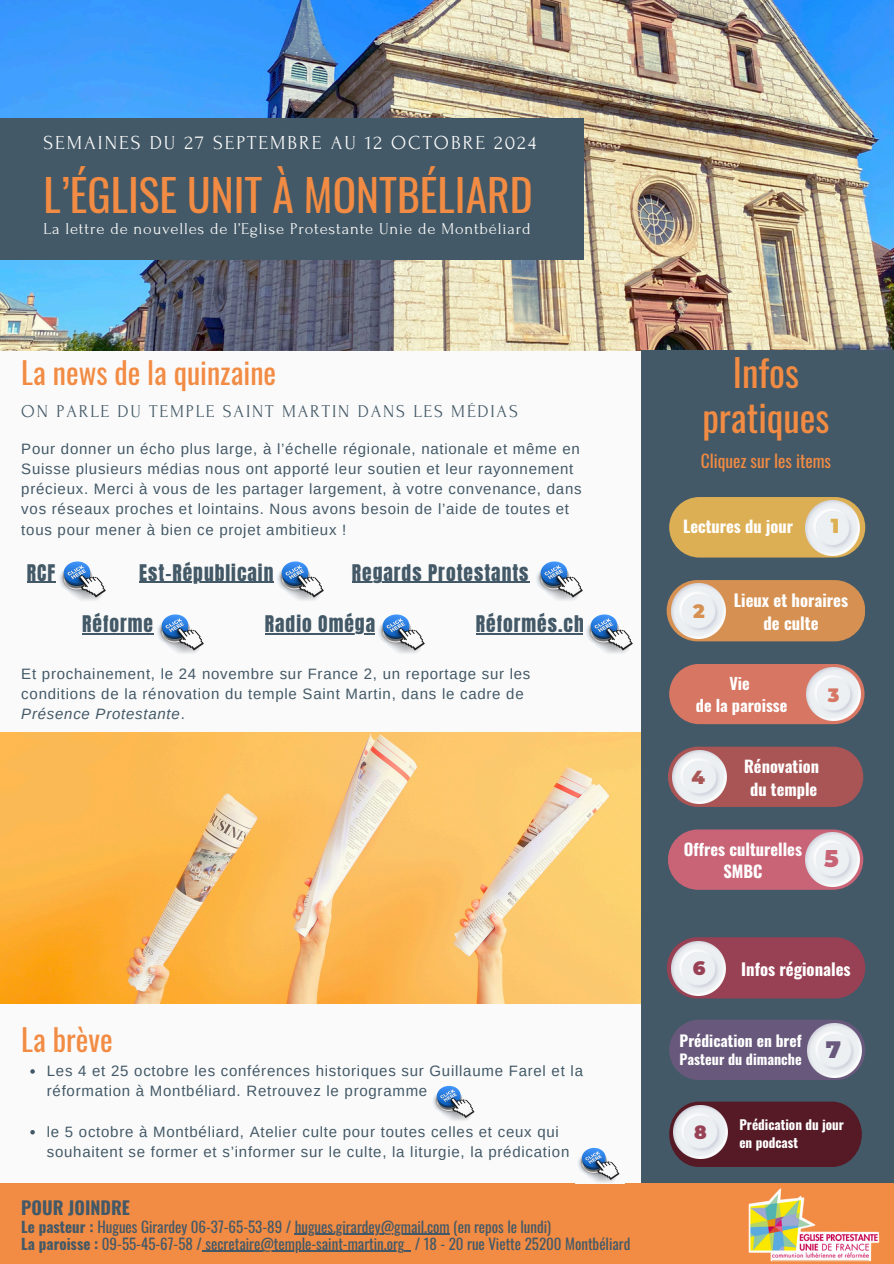
<style>
.page{position:relative;width:894px;height:1264px;background:#fff}
.page>*{position:absolute;margin:0;border:0;box-sizing:border-box;transform-origin:0 0}
.t1{font:43.5px "Oswald";color:#f28b43}
.t2{font:37.35px/44.7px "Oswald";color:#f28b43;text-align:center}
.t3{font:30px "Oswald";color:#f28b43}
.t4{font:900 23.7px "Montserrat";color:#68597c}
.t5{font:900 23.55px "Montserrat";color:#c96477}
.t6{font:900 20.25px "Montserrat";color:#ddaf54}
.t7{font:19.8px "Forum";letter-spacing:.1em;color:#fafafa}
.t8{font:19.5px "Anton";letter-spacing:.05em;color:#435967}
.t9{font:900 19.2px "Montserrat";color:#d69152}
.t10{font:900 19.2px "Montserrat";color:#994154}
.t11{font:900 18.9px "Montserrat";color:#d67663}
.t12{font:900 18.9px "Montserrat";color:#a55}
.t13{font:900 18.6px "Montserrat";color:#994154}
.t14{font:18px "Forum";letter-spacing:.1em;color:#435967}
.t15{font:700 18px "Oswald";color:#435967}
.t16{font:17.4px "Oswald";color:#f28b43}
.t17{font:700 16.8px "Oswald";color:#fff}
.t18{font:700 16.65px/23px "Oswald";color:#fff;text-align:center}
.t19{font:16.5px "Forum";letter-spacing:.05em;color:#fafafa}
.t20{font:700 16.5px "Oswald";color:#fff}
.t21{font:700 16.35px "Oswald";color:#fff}
.t22{font:700 16.05px "Oswald";color:#fff}
.t23{font:700 15.45px "Oswald";color:#fff}
.t24{font:15px/20.2px "Arimo";letter-spacing:.05em;color:#435967}
.t25{font:15px/16.8px "Oswald";color:#435967}
.t26{font:700 14.1px "Oswald";color:#fff}
.t27{font:700 13.2px/17.5px "Oswald";color:#fff}
.s1{font-style:italic}
.s2{font-weight:700}
</style>
<div class="page">
<div style="left:0;top:0;width:893px;height:1263px;background:#fafafa"></div>
<img style="left:0;top:0;width:893px;height:350px">
<img style="left:0;top:732px;width:641px;height:271px">
<div style="left:641px;top:350px;width:252px;height:835px;background:#435967"></div>
<div style="left:0;top:1183px;width:893px;height:80px;background:#f28b43"></div>
<img style="left:748px;top:1188px;width:131px;height:74px">
<hr style="left:294px;top:1233px;width:155px;height:1px;background:#435967">
<hr style="left:205px;top:1250px;width:199px;height:1px;background:#435967">
<div style="left:0;top:118px;width:583px;height:141px;background:#435967"></div>
<div style="left:666px;top:580px;width:199px;height:61px;background:#d69152;border-radius:31px"></div>
<img style="left:671px;top:584px;width:54px;height:54px">
<div style="left:669px;top:497px;width:196px;height:60px;background:#ddaf54;border-radius:30px"></div>
<img style="left:805px;top:501px;width:54px;height:54px">
<div style="left:669px;top:664px;width:195px;height:60px;background:#d67663;border-radius:30px"></div>
<img style="left:806px;top:667px;width:54px;height:53px">
<div style="left:667px;top:829px;width:196px;height:60px;background:#c96477;border-radius:30px"></div>
<img style="left:805px;top:833px;width:54px;height:53px">
<div style="left:669px;top:1019px;width:196px;height:61px;background:#68597c;border-radius:30px"></div>
<img style="left:807px;top:1023px;width:54px;height:54px">
<div style="left:667px;top:746px;width:196px;height:61px;background:#a55;border-radius:30px"></div>
<img style="left:672px;top:750px;width:54px;height:53px">
<div style="left:666px;top:937px;width:199px;height:61px;background:#994154;border-radius:31px"></div>
<img style="left:671px;top:941px;width:54px;height:54px">
<div style="left:669px;top:1101px;width:192px;height:65px;background:#551a25;border-radius:31px"></div>
<img style="left:673px;top:1105px;width:54px;height:53px">
<svg style="left:27px;top:582px;width:29px;height:1px"></svg>
<hr style="left:139px;top:582px;width:135px;height:1px;background:#435967">
<hr style="left:352px;top:582px;width:177px;height:1px;background:#435967">
<hr style="left:82px;top:633px;width:72px;height:1px;background:#435967">
<hr style="left:265px;top:633px;width:111px;height:1px;background:#435967">
<hr style="left:476px;top:633px;width:108px;height:1px;background:#435967">
<img style="left:277px;top:561px;width:47px;height:39px">
<svg style="left:30px;top:1069px;width:5px;height:4px"></svg>
<svg style="left:30px;top:1130px;width:5px;height:4px"></svg>
<img style="left:59px;top:561px;width:47px;height:39px">
<img style="left:536px;top:561px;width:47px;height:39px">
<img style="left:433px;top:1085px;width:42px;height:36px">
<img style="left:578px;top:1147px;width:42px;height:35px">
<img style="left:157px;top:614px;width:47px;height:39px">
<img style="left:583px;top:614px;width:50px;height:39px">
<img style="left:375px;top:614px;width:50px;height:39px">
<p class="t7" style="left:44px;top:132px;width:494px">SEMAINES DU 27 SEPTEMBRE AU 12 OCTOBRE 2024</p>
<h1 class="t1" style="left:44px;top:161px;width:490px">L’ÉGLISE UNIT À MONTBÉLIARD</h1>
<p class="t19" style="left:44px;top:220px;width:488px">La lettre de nouvelles de l’Eglise Protestante Unie de Montbéliard</p>
<h3 class="t3" style="left:21px;top:349px;width:256px">La news de la quinzaine</h3>
<h4 class="t14" style="left:21px;top:401px;width:498px">ON PARLE DU TEMPLE SAINT MARTIN DANS LES MÉDIAS</h4>
<p class="t24" style="left:21px;top:438px;width:561px">Pour donner un écho plus large, à l’échelle régionale, nationale et même en Suisse plusieurs médias nous ont apporté leur soutien et leur rayonnement précieux. Merci à vous de les partager largement, à votre convenance, dans vos réseaux proches et lointains. Nous avons besoin de l’aide de toutes et tous pour mener à bien ce projet ambitieux !</p>
<h6 class="t8" style="left:27px;top:558px;width:30px">RCF</h6>
<h6 class="t8" style="left:139px;top:558px;width:136px">Est-Républicain</h6>
<p class="t8" style="left:352px;top:558px;width:178px">Regards Protestants</p>
<p class="t8" style="left:82px;top:610px;width:72px">Réforme</p>
<p class="t8" style="left:265px;top:610px;width:112px">Radio Oméga</p>
<p class="t8" style="left:476px;top:610px;width:109px">Réformés.ch</p>
<p class="t24" style="left:21px;top:663px;width:510px">Et prochainement, le 24 novembre sur France 2, un reportage sur les conditions de la rénovation du temple Saint Martin, dans le cadre de<br><span class="s1">Présence Protestante</span>.</p>
<p class="t3" style="left:21px;top:1016px;width:93px">La brève</p>
<p class="t24" style="left:47px;top:1060px;width:537px">Les 4 et 25 octobre les conférences historiques sur Guillaume Farel et la réformation à Montbéliard. Retrouvez le programme</p>
<p class="t24" style="left:47px;top:1121px;width:524px">le 5 octobre à Montbéliard, Atelier culte pour toutes celles et ceux qui souhaitent se former et s’informer sur le culte, la liturgie, la prédication</p>
<p class="t15" style="left:21px;top:1193px;width:110px">POUR JOINDRE</p>
<p class="t25" style="left:21px;top:1217px;width:610px"><span class="s2">Le pasteur :</span> Hugues Girardey 06-37-65-53-89 / hugues.girardey@gmail.com (en repos le lundi)<br><span class="s2">La paroisse :</span> 09-55-45-67-58 / secretaire@temple-saint-martin.org / 18 - 20 rue Viette 25200 Montbéliard</p>
<h2 class="t2" style="left:702px;top:348px;width:129px">Infos pratiques</h2>
<p class="t16" style="left:700px;top:447px;width:132px">Cliquez sur les items</p>
<p class="t20" style="left:682px;top:514px;width:111px">Lectures du jour</p>
<h5 class="t6" style="left:830px;top:513px;width:10px">1</h5>
<p class="t9" style="left:692px;top:599px;width:13px">2</p>
<p class="t18" style="left:733px;top:588px;width:116px">Lieux et horaires de culte</p>
<p class="t22" style="left:729px;top:671px;width:22px">Vie</p>
<p class="t22" style="left:695px;top:693px;width:93px">de la paroisse</p>
<p class="t11" style="left:827px;top:683px;width:13px">3</p>
<p class="t12" style="left:691px;top:765px;width:15px">4</p>
<p class="t21" style="left:743px;top:753px;width:76px">Rénovation</p>
<p class="t21" style="left:749px;top:776px;width:69px">du temple</p>
<p class="t20" style="left:683px;top:836px;width:119px">Offres culturelles</p>
<p class="t20" style="left:723px;top:858px;width:41px">SMBC</p>
<p class="t5" style="left:824px;top:844px;width:16px">5</p>
<p class="t10" style="left:692px;top:956px;width:14px">6</p>
<p class="t17" style="left:741px;top:956px;width:111px">Infos régionales</p>
<p class="t23" style="left:679px;top:1028px;width:124px">Prédication en bref</p>
<p class="t26" style="left:679px;top:1048px;width:124px">Pasteur du dimanche</p>
<p class="t4" style="left:825px;top:1034px;width:17px">7</p>
<p class="t13" style="left:694px;top:1120px;width:14px">8</p>
<p class="t27" style="left:739px;top:1115px;width:106px">Prédication du jour en podcast</p>
</div>
